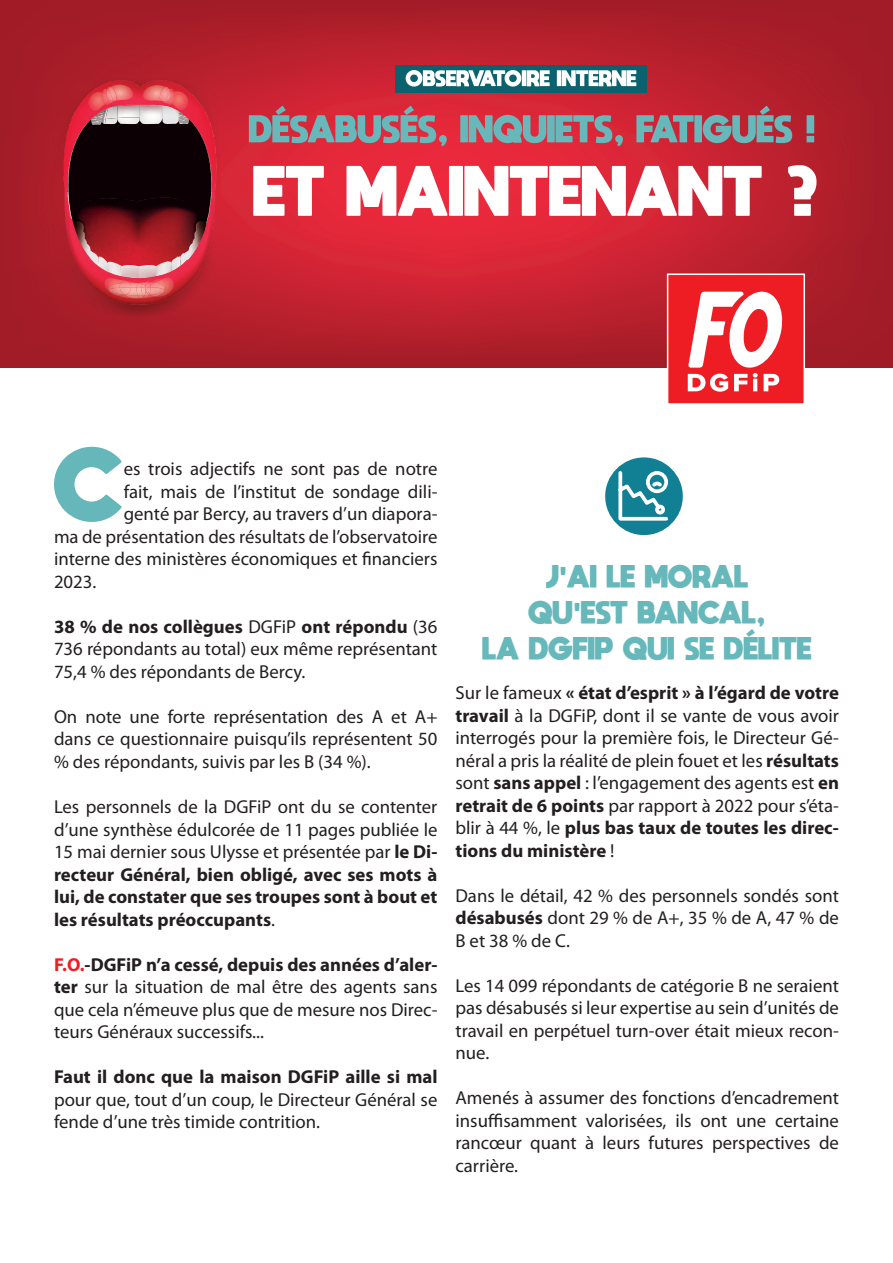
<style>
.page{position:relative;width:893px;height:1263px;background:#fff}
.page>*{position:absolute;margin:0;border:0;box-sizing:border-box;transform-origin:0 0}
.t1{font:800 72px "moon get";color:#66b7ba}
.t2{font:800 22.5px "moon get";color:#67b8bb}
.t3{font:18.75px/22.5px "Myriad Pro";color:#231f20;text-align:justify}
.s1{font-weight:700}
.s2{font-weight:700;color:#ee1d23}
</style>
<div class="page">
<img style="left:0;top:0;width:893px;height:368px">
<img style="left:57px;top:220px;width:157px;height:112px">
<img style="left:43px;top:55px;width:182px;height:150px">
<img style="left:61px;top:75px;width:158px;height:117px">
<img style="left:63px;top:191px;width:154px;height:115px">
<svg style="left:65px;top:75px;width:150px;height:223px;background:#7d2831"></svg>
<img style="left:143px;top:85px;width:22px;height:16px">
<img style="left:172px;top:91px;width:18px;height:19px">
<div style="left:395px;top:65px;width:251px;height:27px;background:#0a626e"></div>
<svg style="left:406px;top:70px;width:144px;height:17px"></svg>
<svg style="left:557px;top:70px;width:79px;height:16px"></svg>
<svg style="left:249px;top:106px;width:198px;height:40px;background:#a56a75"></svg>
<svg style="left:460px;top:115px;width:163px;height:31px;background:#977c85"></svg>
<svg style="left:636px;top:106px;width:156px;height:37px;background:#946e77"></svg>
<svg style="left:807px;top:115px;width:7px;height:27px"></svg>
<svg style="left:253px;top:166px;width:71px;height:50px"></svg>
<svg style="left:346px;top:166px;width:416px;height:50px"></svg>
<svg style="left:788px;top:165px;width:28px;height:51px"></svg>
<img style="left:84px;top:210px;width:99px;height:4px">
<img style="left:102px;top:243px;width:84px;height:4px">
<img style="left:159px;top:87px;width:29px;height:20px">
<div style="left:668px;top:274px;width:136px;height:130px;background:#ee1d23"></div>
<svg style="left:688px;top:292px;width:95px;height:100px"></svg>
<div style="left:667px;top:274px;width:138px;height:131px;border:2px solid #fff"></div>
<div style="left:605px;top:457px;width:78px;height:78px;background:#118095;border-radius:50%"></div>
<svg style="left:615px;top:469px;width:53px;height:52px"></svg>
<p class="t1" style="left:54px;top:438px;width:71px">C</p>
<p class="t3" style="left:124px;top:458px;width:315px">es trois adjectifs ne sont pas de notre</p>
<p class="t3" style="left:124px;top:480px;width:315px">fait, mais de l’institut de sondage dili-</p>
<p class="t3" style="left:124px;top:503px;width:315px">genté par Bercy, au travers d’un diapora-</p>
<p class="t3" style="left:54px;top:525px;width:385px">ma de présentation des résultats de l’observatoire</p>
<p class="t3" style="left:54px;top:548px;width:385px">interne des ministères économiques et financiers</p>
<p class="t3" style="left:54px;top:570px;width:44px">2023.</p>
<p class="t3" style="left:54px;top:615px;width:385px"><span class="s1">38 % de nos collègues</span> DGFiP <span class="s1">ont répondu</span> (36<br>736 répondants au total) eux même représentant 75,4 % des répondants de Bercy.</p>
<p class="t3" style="left:54px;top:705px;width:385px">On note une forte représentation des A et A+ dans ce questionnaire puisqu’ils représentent 50 % des répondants, suivis par les B (34 %).</p>
<p class="t3" style="left:54px;top:795px;width:385px">Les personnels de la DGFiP ont du se contenter d’une synthèse édulcorée de 11 pages publiée le 15 mai dernier sous Ulysse et présentée par <span class="s1">le Di&shy;recteur Général, bien obligé, avec ses mots à lui, de constater que ses troupes sont à bout et les résultats préoccupants</span>.</p>
<p class="t3" style="left:54px;top:953px;width:385px"><span class="s2">F.O.</span><span class="s1">-DGFiP n’a cessé, depuis des années d’aler&shy;ter</span> sur la situation de mal être des agents sans que cela n’émeuve plus que de mesure nos Direc&shy;teurs Généraux successifs...</p>
<p class="t3" style="left:54px;top:1065px;width:385px"><span class="s1">Faut il donc que la maison DGFiP aille si mal </span>pour que, tout d’un coup, le Directeur Général se fende d’une très timide contrition.</p>
<p class="t2" style="left:546px;top:562px;width:204px">J'AI LE MORAL</p>
<p class="t2" style="left:528px;top:598px;width:239px">QU'EST BANCAL,</p>
<p class="t2" style="left:482px;top:634px;width:331px">LA DGFIP QUI SE DÉLITE</p>
<p class="t3" style="left:455px;top:681px;width:385px">Sur le fameux <span class="s1">« état d’esprit » à l’égard de votre travail</span> à la DGFiP, dont il se vante de vous avoir interrogés pour la première fois, le Directeur Gé&shy;néral a pris la réalité de plein fouet et les <span class="s1">résultats </span>sont <span class="s1">sans appel</span> : l’engagement des agents est <span class="s1">en retrait de 6 points</span> par rapport à 2022 pour s’éta&shy;blir à 44 %, le <span class="s1">plus bas taux de toutes les direc&shy;tions du ministère</span> !</p>
<p class="t3" style="left:455px;top:884px;width:385px">Dans le détail, 42 % des personnels sondés sont <span class="s1">désabusés</span> dont 29 % de A+, 35 % de A, 47 % de B et 38 % de C.</p>
<p class="t3" style="left:455px;top:974px;width:385px">Les 14 099 répondants de catégorie B ne seraient pas désabusés si leur expertise au sein d’unités de travail en perpétuel turn-over était mieux recon&shy;nue.</p>
<p class="t3" style="left:455px;top:1086px;width:385px">Amenés à assumer des fonctions d’encadrement insuffisamment valorisées, ils ont une certaine rancœur quant à leurs futures perspectives de carrière.</p>
</div>
